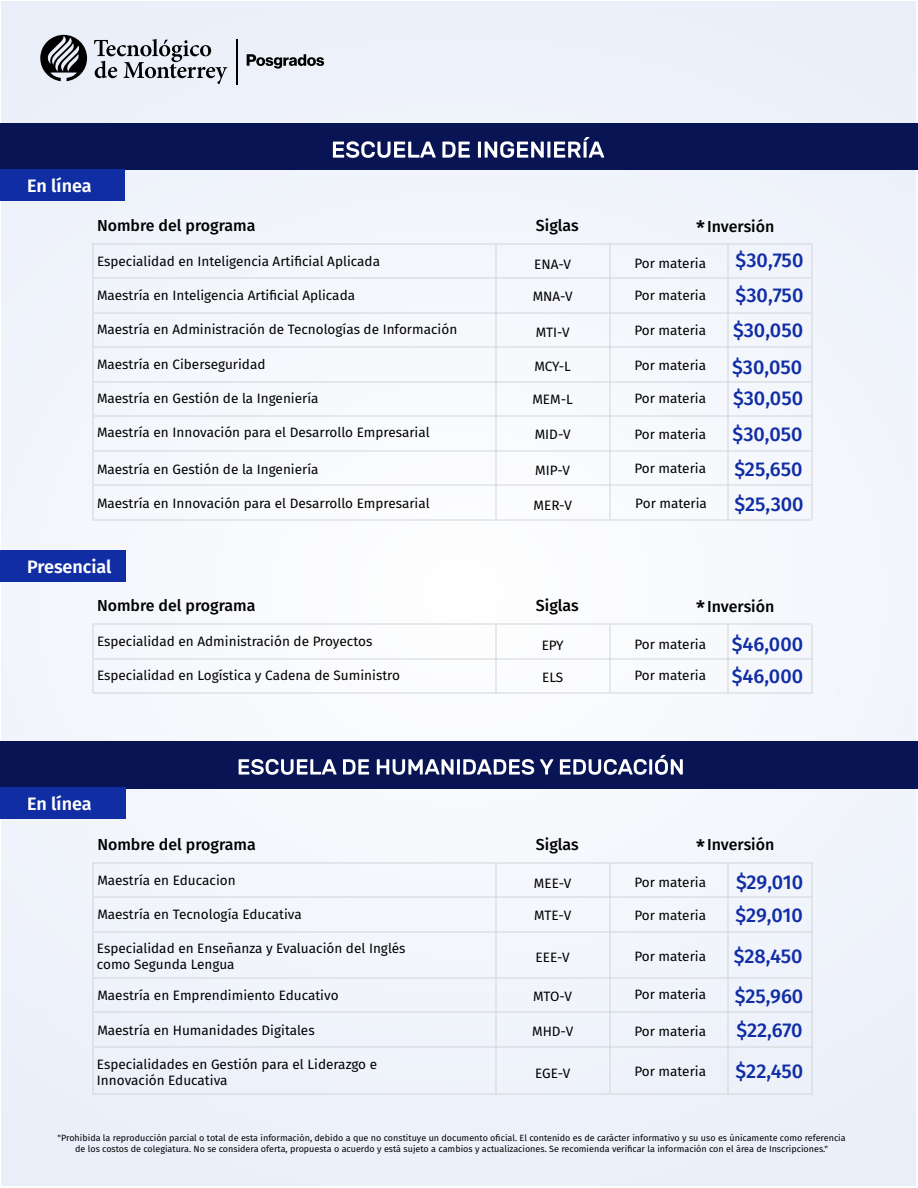
<style>
.page{position:relative;width:918px;height:1188px;background:#fff}
.page>*{position:absolute;margin:0;border:0;box-sizing:border-box;transform-origin:0 0}
.t1{font:500 19.95px "Fira Sans";color:#112da4}
.t2{font:600 18px "Fira Sans";color:#fff}
.t3{font:500 15.9px "Fira Sans";color:#000}
.t4{font:13.5px/16.2px "Fira Sans";color:#000}
.t5{font:9px/10.8px "Fira Sans";color:#000;text-align:center}
.s1{font-size:19.95px}
</style>
<div class="page">
<img style="left:1px;top:1px;width:914px;height:1185px">
<svg style="left:40px;top:35px;width:47px;height:46px"></svg>
<svg style="left:94px;top:39px;width:133px;height:45px"></svg>
<hr style="left:236px;top:39px;width:1px;height:45px;background:#000">
<svg style="left:247px;top:54px;width:77px;height:15px"></svg>
<div style="left:0;top:124px;width:918px;height:46px;background:#081454"></div>
<svg style="left:333px;top:141px;width:103px;height:17px"></svg>
<svg style="left:442px;top:142px;width:28px;height:16px"></svg>
<svg style="left:478px;top:137px;width:126px;height:21px"></svg>
<div style="left:0;top:170px;width:124px;height:31px;background:#112da4"></div>
<hr style="left:92px;top:243px;width:720px;height:2px;background:#ced0d1">
<hr style="left:94px;top:312px;width:717px;height:2px;background:#ced0d1">
<hr style="left:94px;top:346px;width:717px;height:2px;background:#ced0d1">
<hr style="left:94px;top:381px;width:717px;height:2px;background:#ced0d1">
<hr style="left:94px;top:415px;width:717px;height:2px;background:#ced0d1">
<hr style="left:94px;top:450px;width:717px;height:2px;background:#ced0d1">
<hr style="left:94px;top:484px;width:717px;height:2px;background:#ced0d1">
<hr style="left:92px;top:519px;width:720px;height:2px;background:#ced0d1">
<hr style="left:94px;top:277px;width:717px;height:2px;background:#ced0d1">
<hr style="left:496px;top:244px;width:1px;height:275px;background:#ced0d1">
<hr style="left:93px;top:244px;width:1px;height:275px;background:#ced0d1">
<hr style="left:609px;top:244px;width:2px;height:275px;background:#ced0d1">
<hr style="left:727px;top:244px;width:2px;height:275px;background:#ced0d1">
<hr style="left:811px;top:245px;width:1px;height:274px;background:#ced0d1">
<div style="left:0;top:551px;width:126px;height:31px;background:#112da4"></div>
<hr style="left:92px;top:623px;width:720px;height:2px;background:#ced0d1">
<hr style="left:94px;top:658px;width:717px;height:2px;background:#ced0d1">
<hr style="left:93px;top:692px;width:720px;height:2px;background:#ced0d1">
<hr style="left:496px;top:625px;width:1px;height:67px;background:#ced0d1">
<hr style="left:93px;top:625px;width:1px;height:68px;background:#ced0d1">
<hr style="left:609px;top:625px;width:2px;height:67px;background:#ced0d1">
<hr style="left:727px;top:625px;width:2px;height:67px;background:#ced0d1">
<hr style="left:811px;top:625px;width:2px;height:67px;background:#ced0d1">
<div style="left:0;top:741px;width:918px;height:47px;background:#081454"></div>
<div style="left:0;top:788px;width:125px;height:31px;background:#112da4"></div>
<hr style="left:92px;top:862px;width:721px;height:2px;background:#ced0d1">
<hr style="left:94px;top:931px;width:717px;height:2px;background:#ced0d1">
<hr style="left:94px;top:1012px;width:717px;height:1px;background:#ced0d1">
<hr style="left:94px;top:1046px;width:717px;height:2px;background:#ced0d1">
<hr style="left:92px;top:1093px;width:721px;height:2px;background:#ced0d1">
<hr style="left:94px;top:977px;width:717px;height:2px;background:#ced0d1">
<hr style="left:94px;top:896px;width:717px;height:2px;background:#ced0d1">
<hr style="left:496px;top:863px;width:1px;height:231px;background:#ced0d1">
<hr style="left:93px;top:863px;width:1px;height:230px;background:#ced0d1">
<hr style="left:609px;top:863px;width:2px;height:231px;background:#ced0d1">
<hr style="left:727px;top:863px;width:2px;height:231px;background:#ced0d1">
<hr style="left:811px;top:863px;width:2px;height:230px;background:#ced0d1">
<svg style="left:239px;top:759px;width:98px;height:16px"></svg>
<svg style="left:343px;top:759px;width:26px;height:16px"></svg>
<svg style="left:377px;top:759px;width:157px;height:16px"></svg>
<svg style="left:540px;top:759px;width:13px;height:16px"></svg>
<svg style="left:560px;top:755px;width:123px;height:20px"></svg>
<h2 class="t2" style="left:27px;top:170px;width:66px">En línea</h2>
<p class="t3" style="left:97px;top:212px;width:160px">Nombre del programa</p>
<p class="t3" style="left:536px;top:212px;width:44px">Siglas</p>
<p class="t4" style="left:97px;top:252px;width:285px">Especialidad en Inteligencia Artificial Aplicada</p>
<p class="t4" style="left:534px;top:256px;width:38px">ENA-V</p>
<p class="t4" style="left:634px;top:255px;width:73px">Por materia</p>
<p class="t4" style="left:97px;top:287px;width:260px">Maestría en Inteligencia Artificial Aplicada</p>
<p class="t4" style="left:533px;top:288px;width:42px">MNA-V</p>
<p class="t4" style="left:634px;top:286px;width:73px">Por materia</p>
<h1 class="t1" style="left:736px;top:279px;width:69px">$30,750</h1>
<p class="t3" style="left:696px;top:213px;width:80px"><span class="s1">*</span>Inversión</p>
<h1 class="t1" style="left:736px;top:244px;width:69px">$30,750</h1>
<p class="t4" style="left:97px;top:320px;width:362px">Maestría en Administración de Tecnologías de Información</p>
<p class="t4" style="left:536px;top:323px;width:36px">MTI-V</p>
<p class="t4" style="left:634px;top:322px;width:73px">Por materia</p>
<h1 class="t1" style="left:733px;top:314px;width:72px">$30,050</h1>
<p class="t4" style="left:97px;top:356px;width:170px">Maestría en Ciberseguridad</p>
<p class="t4" style="left:534px;top:357px;width:38px">MCY-L</p>
<p class="t4" style="left:634px;top:356px;width:73px">Por materia</p>
<h1 class="t1" style="left:732px;top:351px;width:72px">$30,050</h1>
<p class="t4" style="left:97px;top:390px;width:223px">Maestría en Gestión de la Ingeniería</p>
<p class="t4" style="left:532px;top:391px;width:42px">MEM-L</p>
<p class="t4" style="left:535px;top:426px;width:37px">MID-V</p>
<p class="t4" style="left:634px;top:390px;width:73px">Por materia</p>
<h1 class="t1" style="left:733px;top:382px;width:72px">$30,050</h1>
<h1 class="t1" style="left:733px;top:418px;width:72px">$30,050</h1>
<p class="t4" style="left:97px;top:424px;width:334px">Maestría en Innovación para el Desarrollo Empresarial</p>
<p class="t4" style="left:634px;top:425px;width:73px">Por materia</p>
<p class="t4" style="left:634px;top:459px;width:73px">Por materia</p>
<h1 class="t1" style="left:734px;top:453px;width:70px">$25,650</h1>
<p class="t4" style="left:97px;top:461px;width:223px">Maestría en Gestión de la Ingeniería</p>
<p class="t4" style="left:535px;top:462px;width:36px">MIP-V</p>
<p class="t4" style="left:534px;top:497px;width:40px">MER-V</p>
<p class="t4" style="left:97px;top:494px;width:334px">Maestría en Innovación para el Desarrollo Empresarial</p>
<p class="t4" style="left:635px;top:495px;width:73px">Por materia</p>
<h1 class="t1" style="left:735px;top:488px;width:71px">$25,300</h1>
<h2 class="t2" style="left:27px;top:551px;width:86px">Presencial</h2>
<p class="t3" style="left:97px;top:593px;width:160px">Nombre del programa</p>
<p class="t3" style="left:536px;top:593px;width:44px">Siglas</p>
<p class="t4" style="left:97px;top:633px;width:277px">Especialidad en Administración de Proyectos</p>
<p class="t4" style="left:542px;top:637px;width:24px">EPY</p>
<p class="t4" style="left:634px;top:636px;width:73px">Por materia</p>
<h1 class="t1" style="left:732px;top:628px;width:73px">$46,000</h1>
<p class="t4" style="left:97px;top:667px;width:304px">Especialidad en Logística y Cadena de Suministro</p>
<p class="t4" style="left:542px;top:668px;width:23px">ELS</p>
<p class="t4" style="left:634px;top:667px;width:73px">Por materia</p>
<h1 class="t1" style="left:732px;top:660px;width:73px">$46,000</h1>
<p class="t3" style="left:696px;top:593px;width:80px"><span class="s1">*</span>Inversión</p>
<h2 class="t2" style="left:27px;top:789px;width:66px">En línea</h2>
<p class="t3" style="left:696px;top:832px;width:80px"><span class="s1">*</span>Inversión</p>
<p class="t3" style="left:97px;top:831px;width:160px">Nombre del programa</p>
<p class="t3" style="left:536px;top:831px;width:44px">Siglas</p>
<p class="t4" style="left:97px;top:871px;width:140px">Maestría en Educacion</p>
<p class="t4" style="left:534px;top:875px;width:39px">MEE-V</p>
<p class="t4" style="left:634px;top:874px;width:73px">Por materia</p>
<h1 class="t1" style="left:736px;top:866px;width:69px">$29,010</h1>
<p class="t4" style="left:97px;top:906px;width:206px">Maestría en Tecnología Educativa</p>
<p class="t4" style="left:534px;top:907px;width:39px">MTE-V</p>
<p class="t4" style="left:634px;top:907px;width:73px">Por materia</p>
<h1 class="t1" style="left:736px;top:899px;width:69px">$29,010</h1>
<p class="t4" style="left:97px;top:939px;width:310px">Especialidad en Enseñanza y Evaluación del Inglés como Segunda Lengua</p>
<p class="t4" style="left:536px;top:949px;width:36px">EEE-V</p>
<p class="t4" style="left:634px;top:948px;width:73px">Por materia</p>
<h1 class="t1" style="left:734px;top:940px;width:70px">$28,450</h1>
<p class="t4" style="left:97px;top:986px;width:243px">Maestría en Emprendimiento Educativo</p>
<p class="t4" style="left:533px;top:987px;width:40px">MTO-V</p>
<p class="t4" style="left:634px;top:986px;width:73px">Por materia</p>
<h1 class="t1" style="left:735px;top:980px;width:70px">$25,960</h1>
<p class="t4" style="left:97px;top:1022px;width:219px">Maestría en Humanidades Digitales</p>
<p class="t4" style="left:532px;top:1023px;width:43px">MHD-V</p>
<p class="t4" style="left:535px;top:1065px;width:37px">EGE-V</p>
<p class="t4" style="left:634px;top:1023px;width:73px">Por materia</p>
<h1 class="t1" style="left:737px;top:1014px;width:68px">$22,670</h1>
<p class="t4" style="left:97px;top:1056px;width:282px">Especialidades en Gestión para el Liderazgo e<br>Innovación Educativa</p>
<p class="t4" style="left:634px;top:1063px;width:73px">Por materia</p>
<h1 class="t1" style="left:736px;top:1055px;width:69px">$22,450</h1>
<p class="t5" style="left:58px;top:1133px;width:790px">"Prohibida la reproducción parcial o total de esta información, debido a que no constituye un documento oficial. El contenido es de carácter informativo y su uso es únicamente como referencia de los costos de colegiatura. No se considera oferta, propuesta o acuerdo y está sujeto a cambios y actualizaciones. Se recomienda verificar la información con el área de Inscripciones."</p>
</div>
